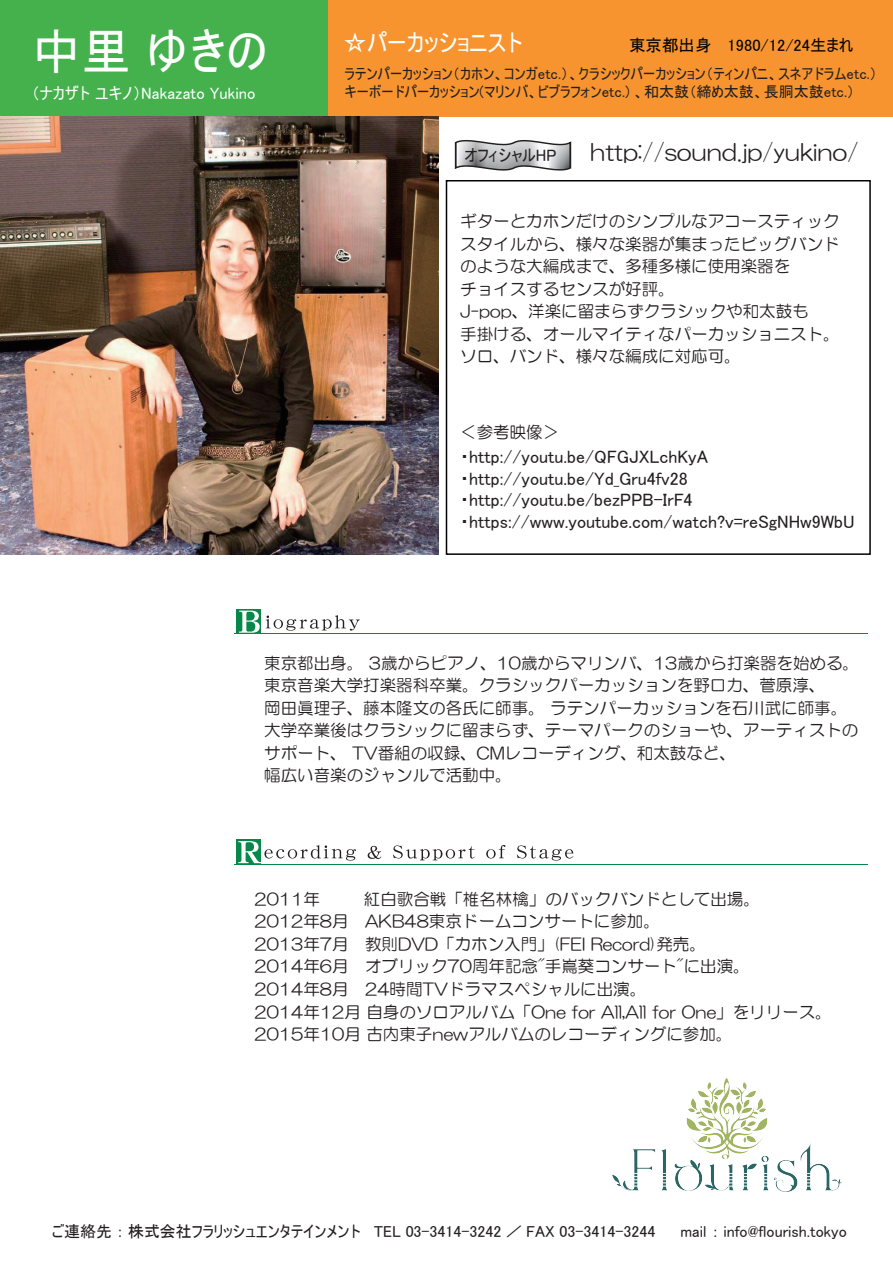
<style>
.page{position:relative;width:893px;height:1263px;background:#fff}
.page>*{position:absolute;margin:0;border:0;box-sizing:border-box;transform-origin:0 0}
.t1{font:49.8px "MS UI Gothic";color:#fff}
.t2{font:24px "MS UI Gothic";color:#fff}
.t3{font:22.5px "HG Maru Gothic MPRO";color:#231f20}
.t4{font:18px/21.6px "MS UI Gothic";color:#231f20}
.t5{font:16.5px/22.5px "HG Maru Gothic MPRO";color:#231f20}
.t6{font:16.5px "MS UI Gothic";color:#fff}
.t7{font:16.5px "MS UI Gothic";color:#030303}
.t8{font:16.5px "MS UI Gothic";color:#231f20}
.t9{font:15.9px "MS UI Gothic";color:#231f20}
.t10{font:15px/18px "MS UI Gothic";color:#231f20}
</style>
<div class="page">
<div style="left:0;top:0;width:893px;height:116px;background:#44b14d"></div>
<div style="left:328px;top:0;width:565px;height:116px;background:#f79430"></div>
<div style="left:236px;top:610px;width:24px;height:24px;background:#058849"></div>
<div style="left:236px;top:840px;width:24px;height:24px;background:#058849"></div>
<svg style="left:238px;top:841px;width:335px;height:22px"></svg>
<svg style="left:455px;top:140px;width:116px;height:31px"></svg>
<div style="left:446px;top:180px;width:425px;height:375px;border:2px solid #030303"></div>
<img style="left:0;top:116px;width:438px;height:438px">
<hr style="left:235px;top:633px;width:633px;height:1px;background:#058849">
<hr style="left:235px;top:864px;width:633px;height:1px;background:#058849">
<svg style="left:239px;top:611px;width:21px;height:22px"></svg>
<svg style="left:266px;top:615px;width:94px;height:16px"></svg>
<img style="left:612px;top:1078px;width:229px;height:113px">
<h1 class="t1" style="left:32px;top:27px;width:237px">中里 ゆきの</h1>
<p class="t6" style="left:32px;top:85px;width:226px">（ナカザト ユキノ）Nakazato Yukino</p>
<h2 class="t2" style="left:343px;top:31px;width:181px">☆パーカッショニスト</h2>
<p class="t10" style="left:344px;top:65px;width:534px">ラテンパーカッション（カホン、コンガetc.）、クラシックパーカッション（ティンパニ、スネアドラムetc.）キーボードパーカッション(マリンバ、ビブラフォンetc.) 、和太鼓（締め太鼓、長胴太鼓etc.）</p>
<p class="t7" style="left:629px;top:37px;width:226px">東京都出身 　1980/12/24生まれ</p>
<p class="t8" style="left:465px;top:147px;width:93px">オフィシャルHP</p>
<h3 class="t3" style="left:590px;top:141px;width:270px">http://sound.jp/yukino/</h3>
<p class="t5" style="left:460px;top:210px;width:381px">ギターとカホンだけのシンプルなアコースティックスタイルから、様々な楽器が集まったビッグバンドのような大編成まで、多種多様に使用楽器を<br>チョイスするセンスが好評。<br>J-pop、洋楽に留まらずクラシックや和太鼓も<br>手掛ける、オールマイティなパーカッショニスト。ソロ、バンド、様々な編成に対応可。</p>
<p class="t5" style="left:460px;top:421px;width:100px">＜参考映像＞</p>
<p class="t4" style="left:460px;top:446px;width:396px">・http://youtu.be/QFGJXLchKyA・http://youtu.be/Yd_Gru4fv28・http://youtu.be/bezPPB-IrF4・https://www.youtube.com/watch?v=reSgNHw9WbU</p>
<p class="t5" style="left:264px;top:651px;width:596px">東京都出身。 3歳からピアノ、10歳からマリンバ、13歳から打楽器を始める。東京音楽大学打楽器科卒業。クラシックパーカッションを野口力、菅原淳、<br>岡田眞理子、藤本隆文の各氏に師事。 ラテンパーカッションを石川武に師事。大学卒業後はクラシックに留まらず、テーマパークのショーや、アーティストのサポート、 TV番組の収録、CMレコーディング、和太鼓など、<br>幅広い音楽のジャンルで活動中。</p>
<p class="t5" style="left:254px;top:888px;width:579px">2011年 　　 紅白歌合戦「椎名林檎」のバックバンドとして出場。<br>2012年8月 AKB48東京ドームコンサートに参加。<br>2013年7月 教則DVD「カホン入門」(FEI Record)発売。<br>2014年6月 オブリック70周年記念"手嶌葵コンサート"に出演。<br>2014年8月 24時間TVドラマスペシャルに出演。<br>2014年12月 自身のソロアルバム「One for All,All for One」をリリース。2015年10月 古内東子newアルバムのレコーディングに参加。</p>
<p class="t9" style="left:52px;top:1223px;width:605px">ご連絡先：株式会社フラリッシュエンタテインメント　　TEL 03-3414-3242 ／ FAX 03-3414-3244</p>
<p class="t9" style="left:680px;top:1223px;width:168px">mail ： info@flourish.tokyo</p>
</div>
